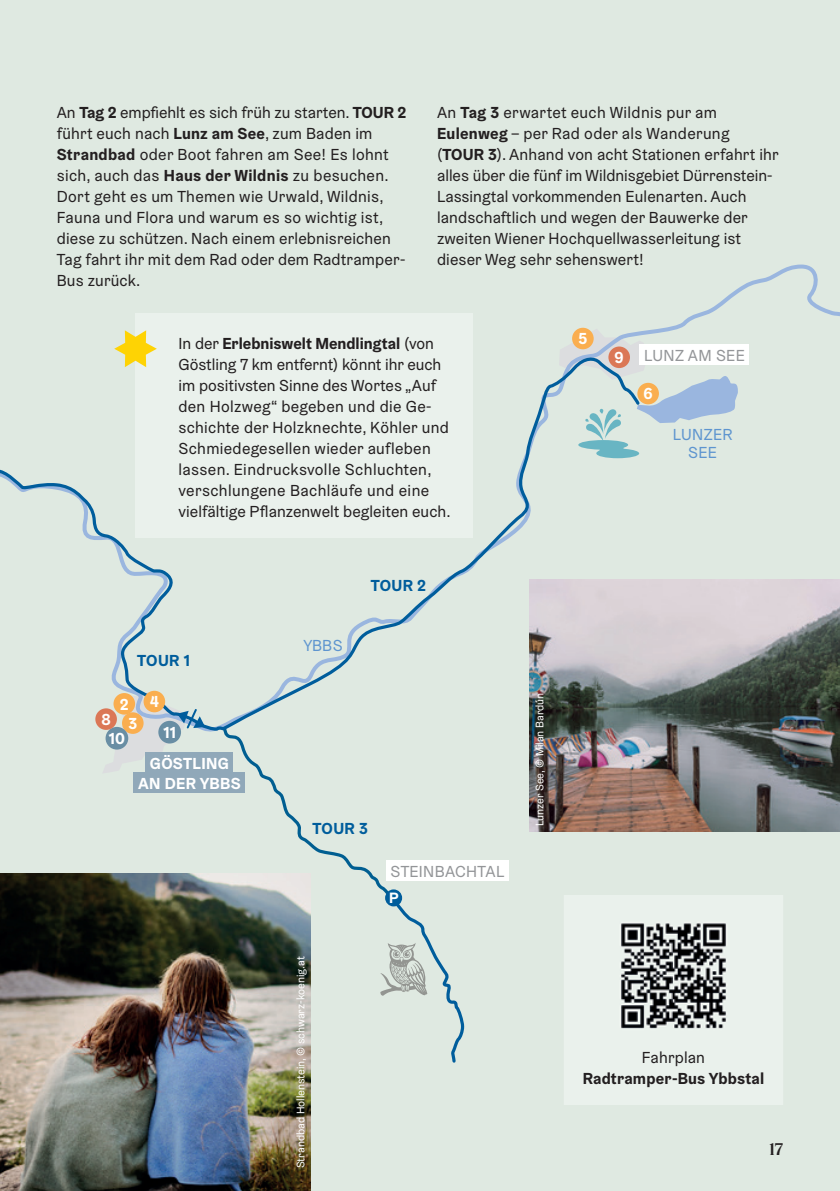
<style>
.page{position:relative;width:840px;height:1191px;background:#fff}
.page>*{position:absolute;margin:0;border:0;box-sizing:border-box;transform-origin:0 0}
.t1{font:16px/21px "Graebenbach";letter-spacing:.01em;color:#231f20}
.t2{font:700 16px/19.8px "Graebenbach";letter-spacing:.02em;color:#fff;text-align:center}
.t3{font:16px "Graebenbach";letter-spacing:.02em;color:#939598}
.t4{font:700 16px "Graebenbach";letter-spacing:.01em;color:#231f20}
.t5{font:700 16px "Graebenbach";letter-spacing:.02em;color:#005d9c}
.t6{font:16px/18px "Graebenbach";letter-spacing:.02em;color:#5e95cf;text-align:center}
.t7{font:600 16px "Rando Display";color:#231f20}
.t8{font:700 15px "Graebenbach";color:#fff}
.t9{font:11px "Graebenbach";color:#fff}
.s1{font-weight:700}
</style>
<div class="page">
<div style="left:0;top:0;width:839px;height:1191px;background:#dfe9e1"></div>
<div style="left:145px;top:752px;width:88px;height:21px;background:#90a8b9"></div>
<div style="left:134px;top:772px;width:111px;height:21px;background:#90a8b9"></div>
<svg style="left:560px;top:329px;width:178px;height:94px"></svg>
<div style="left:639px;top:344px;width:109px;height:21px;background:#fff"></div>
<div style="left:608px;top:346px;width:21px;height:22px;background:#db7756;border-radius:50%"></div>
<svg style="left:103px;top:758px;width:39px;height:15px"></svg>
<div style="left:386px;top:860px;width:122px;height:21px;background:#fff"></div>
<svg style="left:221px;top:758px;width:244px;height:306px"></svg>
<svg style="left:0;top:353px;width:640px;height:405px"></svg>
<div style="left:143px;top:691px;width:22px;height:21px;background:#faae4f;border-radius:50%"></div>
<div style="left:385px;top:889px;width:17px;height:17px;background:#005d9c;border-radius:50%"></div>
<div style="left:135px;top:314px;width:337px;height:224px;background:#eaf1ec"></div>
<svg style="left:114px;top:330px;width:43px;height:37px"></svg>
<img style="left:0;top:874px;width:310px;height:317px">
<img style="left:529px;top:580px;width:310px;height:252px">
<div style="left:564px;top:895px;width:218px;height:210px;background:#eaf1ec"></div>
<img style="left:615px;top:917px;width:116px;height:116px">
<p class="t1" style="left:57px;top:101px;width:351px">An <span class="s1">Tag 2</span> empfiehlt es sich früh zu starten. <span class="s1">TOUR 2 </span>führt euch nach <span class="s1">Lunz am See</span>, zum Baden im <span class="s1">Strandbad</span> oder Boot fahren am See! Es lohnt sich, auch das <span class="s1">Haus der Wildnis</span> zu besuchen.<br>Dort geht es um Themen wie Urwald, Wildnis, Fauna und Flora und warum es so wichtig ist, diese zu schützen. Nach einem erlebnisreichen Tag fahrt ihr mit dem Rad oder dem Radtramper-Bus zurück.</p>
<p class="t1" style="left:437px;top:101px;width:343px">An <span class="s1">Tag 3</span> erwartet euch Wildnis pur am <span class="s1">Eulenweg</span> – per Rad oder als Wanderung (<span class="s1">TOUR 3</span>). Anhand von acht Stationen erfahrt ihr alles über die fünf im Wildnisgebiet Dürrenstein-Lassingtal vorkommenden Eulenarten. Auch landschaftlich und wegen der Bauwerke der zweiten Wiener Hochquellwasserleitung ist dieser Weg sehr sehenswert!</p>
<p class="t1" style="left:178px;top:332px;width:273px">In der <span class="s1">Erlebniswelt Mendlingtal</span> (von Göstling 7 km entfernt) könnt ihr euch im positivsten Sinne des Wortes „Auf den Holzweg“ begeben und die Ge&shy;schichte der Holzknechte, Köhler und Schmiedegesellen wieder aufleben lassen. Eindrucksvolle Schluchten, verschlungene Bachläufe und eine vielfältige Pflanzenwelt begleiten euch.</p>
<p class="t5" style="left:137px;top:650px;width:54px">TOUR 1</p>
<p class="t2" style="left:101px;top:709px;width:11px">8</p>
<p class="t2" style="left:120px;top:694px;width:19px;line-height:19.2px">2<br>3</p>
<p class="t2" style="left:109px;top:728px;width:18px">10</p>
<p class="t2" style="left:150px;top:692px;width:11px">4</p>
<p class="t2" style="left:163px;top:722px;width:14px">11</p>
<p class="t2" style="left:138px;top:753px;width:104px">GÖSTLING<br>AN DER YBBS</p>
<p class="t6" style="left:303px;top:636px;width:41px">YBBS</p>
<p class="t5" style="left:370px;top:576px;width:57px">TOUR 2</p>
<p class="t5" style="left:312px;top:818px;width:57px">TOUR 3</p>
<p class="t9" style="left:294px;top:1168px;width:213px;rotate:-90deg">Strandbad Hollenstein, © schwarz-koenig.at</p>
<p class="t3" style="left:390px;top:861px;width:115px">STEINBACHTAL</p>
<p class="t8" style="left:389px;top:888px;width:11px">P</p>
<p class="t9" style="left:532px;top:826px;width:135px;rotate:-90deg">Lunzer See, © Milan Bardún</p>
<p class="t2" style="left:578px;top:329px;width:10px">5</p>
<p class="t2" style="left:614px;top:347px;width:11px">9</p>
<p class="t3" style="left:643px;top:345px;width:102px">LUNZ AM SEE</p>
<p class="t2" style="left:643px;top:384px;width:11px">6</p>
<p class="t6" style="left:672px;top:425px;width:61px">LUNZER<br>SEE</p>
<p class="t1" style="left:641px;top:1046px;width:65px">Fahrplan</p>
<p class="t4" style="left:582px;top:1068px;width:183px">Radtramper-Bus Ybbstal</p>
<p class="t7" style="left:769px;top:1138px;width:15px">17</p>
</div>
